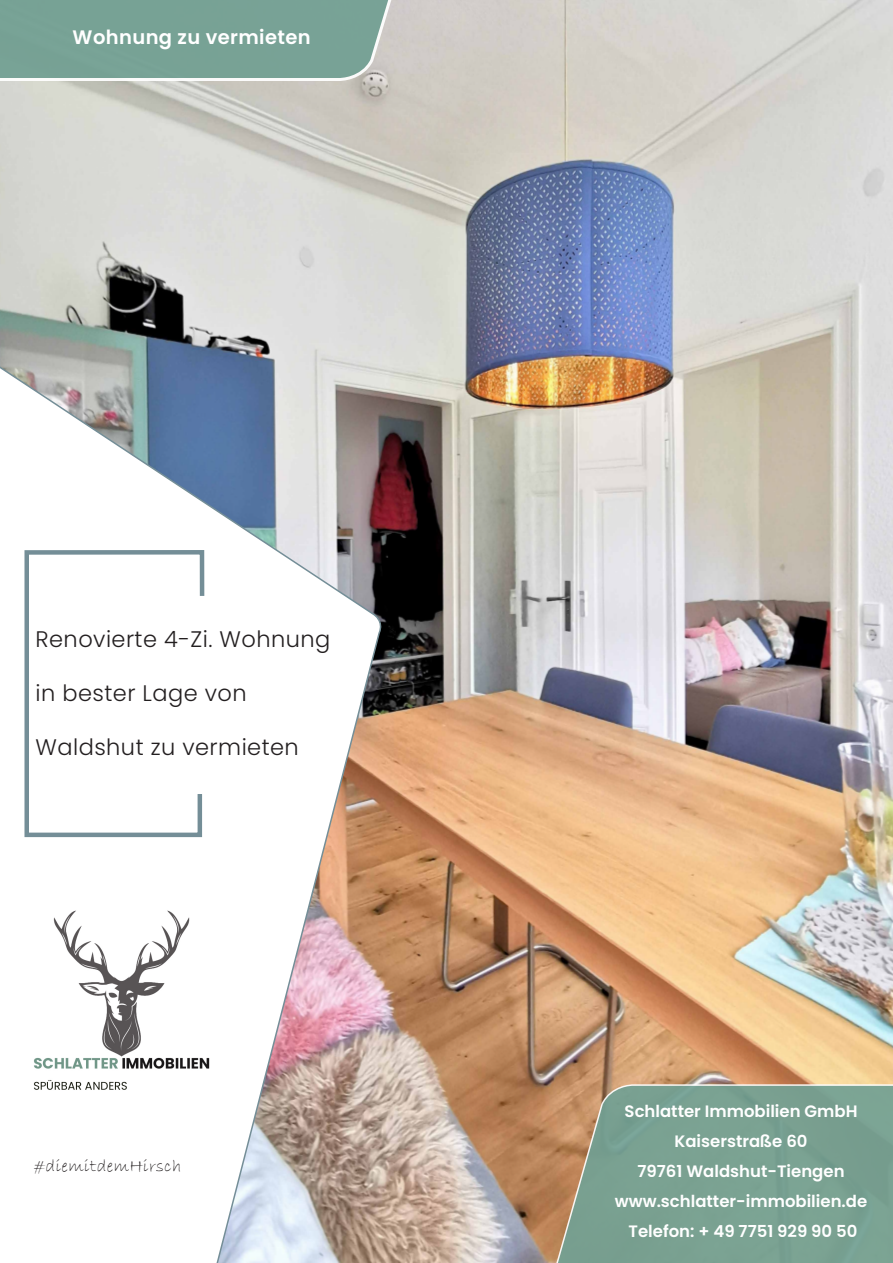
<style>
.page{position:relative;width:893px;height:1263px;background:#fff}
.page>*{position:absolute;margin:0;border:0;box-sizing:border-box;transform-origin:0 0}
.t1{font:300 22.5px "Poppins";letter-spacing:.02em;color:#231f20}
.t2{font:600 19.5px "Poppins";letter-spacing:.02em;color:#fff}
.t3{font:18px "Bradley Hand ITC";letter-spacing:.02em;color:#231f20}
.t4{font:600 16.5px "Poppins";color:#fff}
</style>
<div class="page">
<img style="left:0;top:0;width:893px;height:1263px">
<svg style="left:0;top:0;width:442px;height:82px;background:#8aaba0"></svg>
<svg style="left:531px;top:1083px;width:362px;height:180px;background:#849d8a"></svg>
<img style="left:0;top:267px;width:384px;height:996px">
<svg style="left:22px;top:548px;width:185px;height:291px"></svg>
<img style="left:33px;top:909px;width:178px;height:182px">
<p class="t2" style="left:73px;top:26px;width:240px">Wohnung zu vermieten</p>
<p class="t1" style="left:36px;top:626px;width:296px">Renovierte 4-Zi. Wohnung</p>
<p class="t1" style="left:36px;top:680px;width:213px">in bester Lage von</p>
<p class="t1" style="left:36px;top:734px;width:265px">Waldshut zu vermieten</p>
<p class="t3" style="left:34px;top:1154px;width:149px">#diemitdemHirsch</p>
<p class="t4" style="left:625px;top:1101px;width:234px">Schlatter Immobilien GmbH</p>
<p class="t4" style="left:674px;top:1131px;width:135px">Kaiserstraße 60</p>
<p class="t4" style="left:637px;top:1161px;width:209px">79761 Waldshut-Tiengen</p>
<p class="t4" style="left:615px;top:1191px;width:254px">www.schlatter-immobilien.de</p>
<p class="t4" style="left:628px;top:1221px;width:230px">Telefon: + 49 7751 929 90 50</p>
</div>
